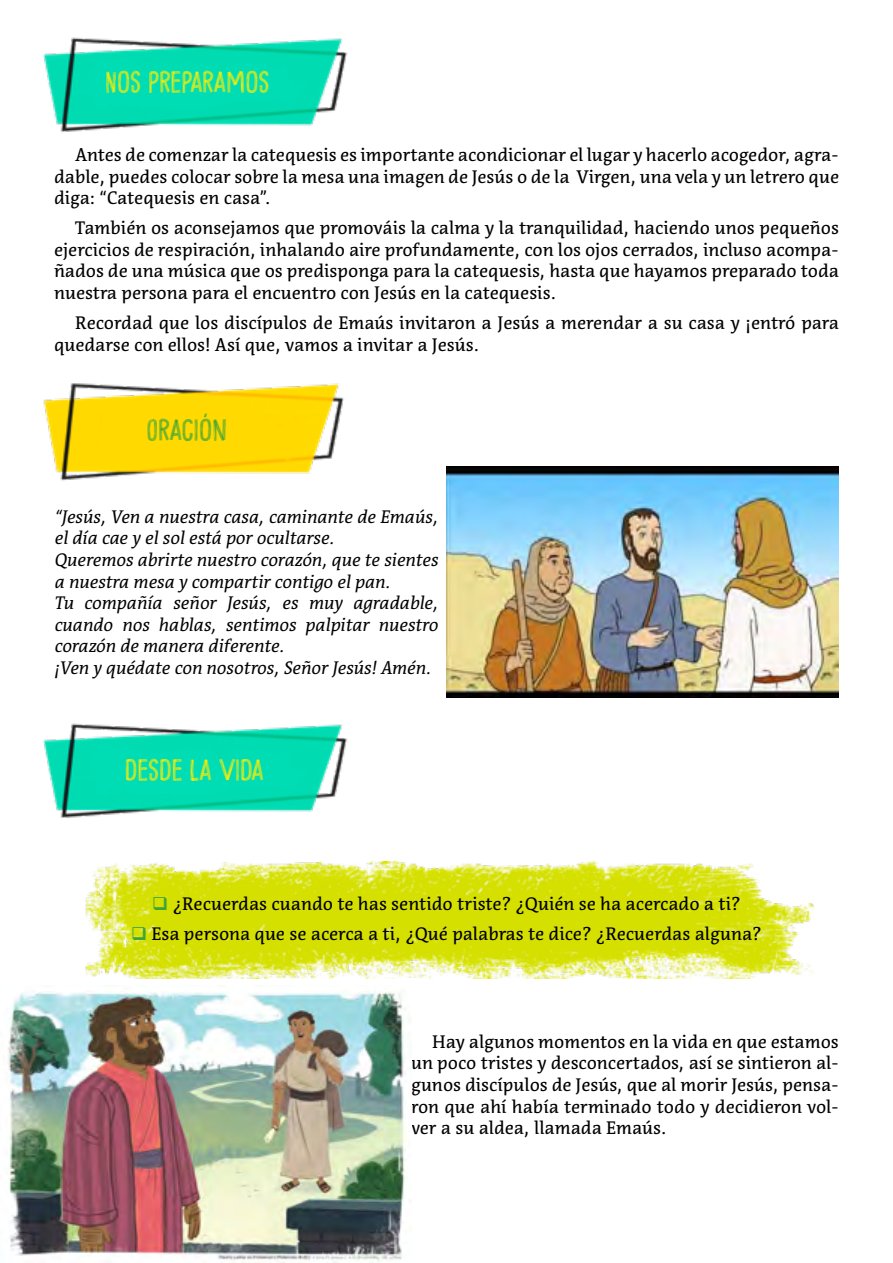
<style>
.page{position:relative;width:893px;height:1263px;background:#fff}
.page>*{position:absolute;margin:0;border:0;box-sizing:border-box;transform-origin:0 0}
.t1{font:31.5px "Goodie Bag Lines DEMO";color:#ffed00}
.t2{font:31.5px "Goodie Bag Lines DEMO";color:#3fa535}
.t3{font:18px/21.6px "Acuta";color:#000;text-align:justify}
.t4{font:italic 300 18px/21.6px "Acuta";letter-spacing:-.005em;color:#000}
.s1{color:#3fa535}
</style>
<div class="page">
<img style="left:85px;top:862px;width:729px;height:116px">
<img style="left:43px;top:37px;width:305px;height:95px">
<img style="left:43px;top:383px;width:301px;height:98px">
<img style="left:446px;top:466px;width:393px;height:231px">
<img style="left:43px;top:723px;width:305px;height:95px">
<img style="left:7px;top:991px;width:400px;height:272px">
<h1 class="t1" style="left:105px;top:64px;width:166px">NOS PREPARAMOS</h1>
<p class="t3" style="left:54px;top:144px;width:787px;text-indent:21px">Antes de comenzar la catequesis es importante acondicionar el lugar y hacerlo acogedor, agra&shy;dable, puedes colocar sobre la mesa una imagen de Jesús o de la Virgen, una vela y un letrero que diga: “Catequesis en casa”.</p>
<p class="t3" style="left:54px;top:217px;width:786px;text-indent:21px">También os aconsejamos que promováis la calma y la tranquilidad, haciendo unos pequeños ejercicios de respiración, inhalando aire profundamente, con los ojos cerrados, incluso acompa&shy;ñados de una música que os predisponga para la catequesis, hasta que hayamos preparado toda nuestra persona para el encuentro con Jesús en la catequesis.</p>
<p class="t3" style="left:54px;top:312px;width:786px;text-indent:21px">Recordad que los discípulos de Emaús invitaron a Jesús a merendar a su casa y ¡entró para quedarse con ellos! Así que, vamos a invitar a Jesús.</p>
<h1 class="t2" style="left:147px;top:411px;width:82px">ORACIÓN</h1>
<p class="t4" style="left:54px;top:506px;width:385px">“Jesús, Ven a nuestra casa, caminante de Emaús, el día cae y el sol está por ocultarse.<br>Queremos abrirte nuestro corazón, que te sientes a nuestra mesa y compartir contigo el pan.<br>Tu compañía señor Jesús, es muy agradable, cuando nos hablas, sentimos palpitar nuestro corazón de manera diferente.<br>¡Ven y quédate con nosotros, Señor Jesús! Amén.</p>
<h1 class="t1" style="left:125px;top:751px;width:141px">DESDE LA VIDA</h1>
<p class="t3" style="left:152px;top:893px;width:590px"><span class="s1">❑</span> ¿Recuerdas cuando te has sentido triste? ¿Quién se ha acercado a ti?</p>
<p class="t3" style="left:131px;top:923px;width:632px"><span class="s1">❑</span> Esa persona que se acerca a ti, ¿Qué palabras te dice? ¿Recuerdas alguna?</p>
<p class="t3" style="left:411px;top:1031px;width:429px;text-indent:21px">Hay algunos momentos en la vida en que estamos un poco tristes y desconcertados, así se sintieron al&shy;gunos discípulos de Jesús, que al morir Jesús, pensa&shy;ron que ahí había terminado todo y decidieron vol&shy;ver a su aldea, llamada Emaús.</p>
</div>
